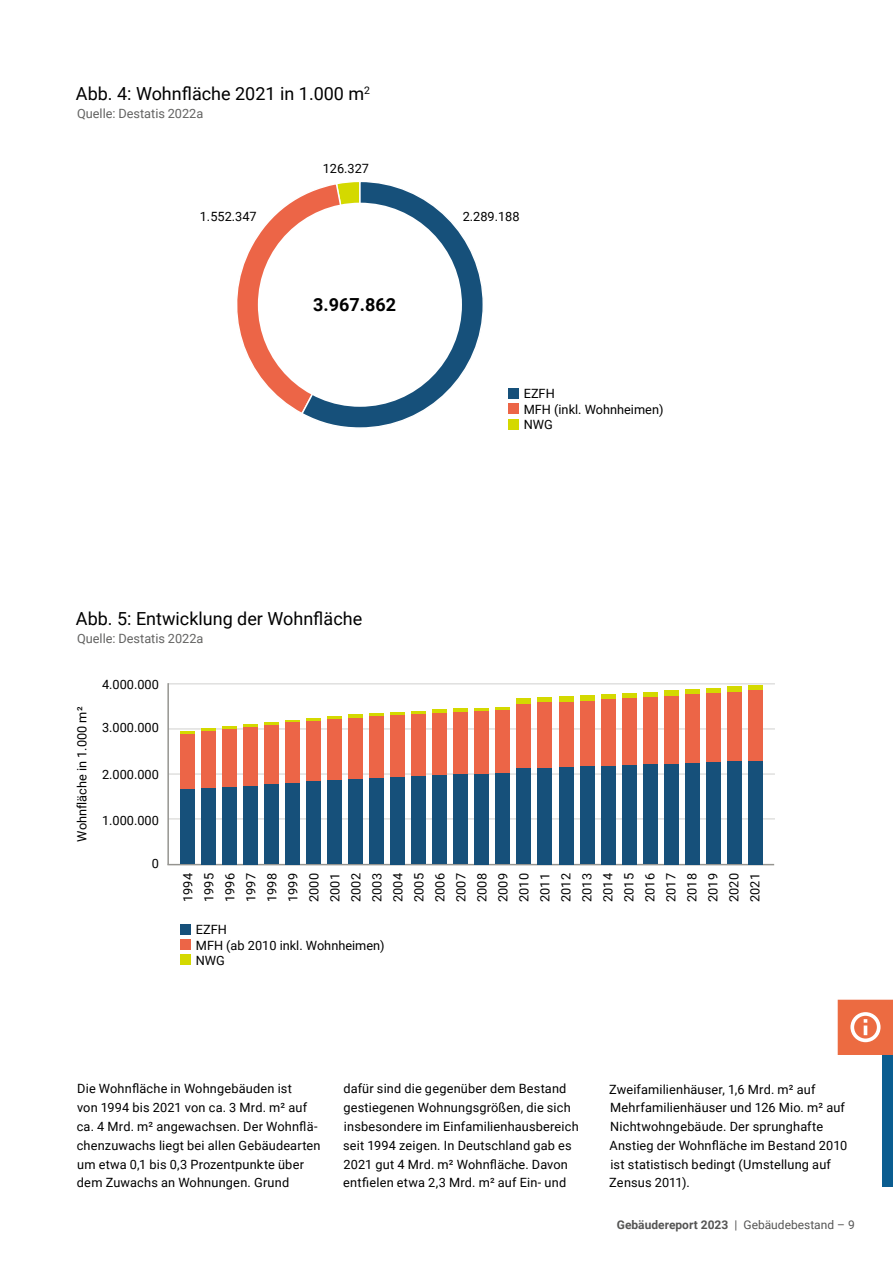
<style>
.page{position:relative;width:893px;height:1263px;background:#fff}
.page>*{position:absolute;margin:0;border:0;box-sizing:border-box;transform-origin:0 0}
.t1{font:18px "Roboto";color:#000}
.t2{font:700 18px "Roboto";color:#000}
.t3{font:12.75px/21px "Roboto";letter-spacing:.01em;color:#000}
.t4{font:12.75px "Roboto";color:#636362}
.t5{font:700 12px "Roboto";color:#565655}
.s1{font-weight:400}
</style>
<div class="page">
<svg style="left:237px;top:197px;width:63px;height:215px"></svg>
<svg style="left:300px;top:182px;width:183px;height:246px"></svg>
<div style="left:258px;top:203px;width:204px;height:204px;background:#fff;border-radius:50%"></div>
<div style="left:508px;top:388px;width:11px;height:10px;background:#16507a"></div>
<div style="left:508px;top:419px;width:11px;height:10px;background:#d4d900"></div>
<div style="left:508px;top:404px;width:11px;height:10px;background:#ec6547"></div>
<hr style="left:168px;top:819px;width:607px;height:1px;background:#d1d1cf">
<hr style="left:168px;top:774px;width:607px;height:1px;background:#d1d1cf">
<hr style="left:168px;top:729px;width:607px;height:1px;background:#d1d1cf">
<hr style="left:168px;top:684px;width:607px;height:1px;background:#d1d1cf">
<hr style="left:167px;top:683px;width:2px;height:182px;background:#959490">
<hr style="left:167px;top:864px;width:607px;height:1px;background:#959490">
<div style="left:180px;top:924px;width:11px;height:10px;background:#16507a"></div>
<div style="left:180px;top:939px;width:11px;height:11px;background:#ec6547"></div>
<div style="left:180px;top:955px;width:11px;height:10px;background:#d4d900"></div>
<hr style="left:180px;top:731px;width:15px;height:3px;background:#d4d900">
<div style="left:180px;top:734px;width:15px;height:55px;background:#ec6547"></div>
<div style="left:180px;top:789px;width:15px;height:75px;background:#16507a"></div>
<svg style="left:201px;top:729px;width:15px;height:2px"></svg>
<div style="left:201px;top:731px;width:15px;height:57px;background:#ec6547"></div>
<div style="left:201px;top:788px;width:15px;height:76px;background:#16507a"></div>
<hr style="left:222px;top:726px;width:15px;height:3px;background:#d4d900">
<div style="left:222px;top:729px;width:15px;height:58px;background:#ec6547"></div>
<div style="left:222px;top:787px;width:15px;height:77px;background:#16507a"></div>
<hr style="left:243px;top:724px;width:15px;height:3px;background:#d4d900">
<div style="left:243px;top:727px;width:15px;height:59px;background:#ec6547"></div>
<div style="left:243px;top:786px;width:15px;height:78px;background:#16507a"></div>
<hr style="left:264px;top:722px;width:15px;height:3px;background:#d4d900">
<div style="left:264px;top:725px;width:15px;height:59px;background:#ec6547"></div>
<div style="left:264px;top:784px;width:15px;height:80px;background:#16507a"></div>
<hr style="left:285px;top:720px;width:15px;height:3px;background:#d4d900">
<div style="left:285px;top:723px;width:15px;height:60px;background:#ec6547"></div>
<div style="left:285px;top:783px;width:15px;height:81px;background:#16507a"></div>
<hr style="left:307px;top:718px;width:14px;height:3px;background:#d4d900">
<div style="left:307px;top:721px;width:14px;height:61px;background:#ec6547"></div>
<div style="left:307px;top:782px;width:14px;height:82px;background:#16507a"></div>
<hr style="left:328px;top:716px;width:14px;height:3px;background:#d4d900">
<div style="left:328px;top:719px;width:14px;height:61px;background:#ec6547"></div>
<div style="left:328px;top:780px;width:14px;height:84px;background:#16507a"></div>
<hr style="left:349px;top:715px;width:14px;height:3px;background:#d4d900">
<div style="left:349px;top:718px;width:14px;height:61px;background:#ec6547"></div>
<div style="left:349px;top:779px;width:14px;height:85px;background:#16507a"></div>
<svg style="left:370px;top:713px;width:14px;height:4px"></svg>
<div style="left:370px;top:717px;width:14px;height:61px;background:#ec6547"></div>
<div style="left:370px;top:778px;width:14px;height:86px;background:#16507a"></div>
<hr style="left:391px;top:712px;width:14px;height:3px;background:#d4d900">
<div style="left:391px;top:715px;width:14px;height:62px;background:#ec6547"></div>
<div style="left:391px;top:777px;width:14px;height:87px;background:#16507a"></div>
<hr style="left:412px;top:711px;width:14px;height:3px;background:#d4d900">
<div style="left:412px;top:714px;width:14px;height:62px;background:#ec6547"></div>
<div style="left:412px;top:776px;width:14px;height:88px;background:#16507a"></div>
<hr style="left:433px;top:710px;width:14px;height:3px;background:#d4d900">
<div style="left:433px;top:713px;width:14px;height:62px;background:#ec6547"></div>
<div style="left:433px;top:775px;width:14px;height:89px;background:#16507a"></div>
<hr style="left:454px;top:709px;width:14px;height:3px;background:#d4d900">
<div style="left:454px;top:712px;width:14px;height:62px;background:#ec6547"></div>
<div style="left:454px;top:774px;width:14px;height:90px;background:#16507a"></div>
<hr style="left:475px;top:708px;width:14px;height:3px;background:#d4d900">
<div style="left:475px;top:711px;width:14px;height:63px;background:#ec6547"></div>
<div style="left:475px;top:774px;width:14px;height:90px;background:#16507a"></div>
<hr style="left:496px;top:707px;width:14px;height:3px;background:#d4d900">
<div style="left:496px;top:710px;width:14px;height:63px;background:#ec6547"></div>
<div style="left:496px;top:773px;width:14px;height:91px;background:#16507a"></div>
<div style="left:517px;top:698px;width:14px;height:6px;background:#d4d900"></div>
<div style="left:517px;top:704px;width:14px;height:64px;background:#ec6547"></div>
<div style="left:517px;top:768px;width:14px;height:96px;background:#16507a"></div>
<div style="left:538px;top:697px;width:14px;height:6px;background:#d4d900"></div>
<div style="left:538px;top:703px;width:14px;height:65px;background:#ec6547"></div>
<div style="left:538px;top:768px;width:14px;height:96px;background:#16507a"></div>
<div style="left:559px;top:696px;width:14px;height:6px;background:#d4d900"></div>
<div style="left:559px;top:702px;width:14px;height:65px;background:#ec6547"></div>
<div style="left:559px;top:767px;width:14px;height:97px;background:#16507a"></div>
<div style="left:580px;top:695px;width:14px;height:6px;background:#d4d900"></div>
<div style="left:580px;top:701px;width:14px;height:65px;background:#ec6547"></div>
<div style="left:580px;top:766px;width:14px;height:98px;background:#16507a"></div>
<div style="left:601px;top:694px;width:14px;height:6px;background:#d4d900"></div>
<div style="left:601px;top:700px;width:14px;height:66px;background:#ec6547"></div>
<div style="left:601px;top:766px;width:14px;height:98px;background:#16507a"></div>
<div style="left:622px;top:693px;width:14px;height:6px;background:#d4d900"></div>
<div style="left:622px;top:699px;width:14px;height:66px;background:#ec6547"></div>
<div style="left:622px;top:765px;width:14px;height:99px;background:#16507a"></div>
<div style="left:643px;top:692px;width:14px;height:5px;background:#d4d900"></div>
<div style="left:643px;top:697px;width:14px;height:67px;background:#ec6547"></div>
<div style="left:643px;top:764px;width:14px;height:100px;background:#16507a"></div>
<div style="left:664px;top:690px;width:14px;height:6px;background:#d4d900"></div>
<div style="left:664px;top:696px;width:14px;height:68px;background:#ec6547"></div>
<div style="left:664px;top:764px;width:14px;height:100px;background:#16507a"></div>
<div style="left:685px;top:689px;width:14px;height:6px;background:#d4d900"></div>
<div style="left:685px;top:695px;width:14px;height:68px;background:#ec6547"></div>
<div style="left:685px;top:763px;width:14px;height:101px;background:#16507a"></div>
<div style="left:706px;top:688px;width:14px;height:5px;background:#d4d900"></div>
<div style="left:706px;top:693px;width:14px;height:69px;background:#ec6547"></div>
<div style="left:706px;top:762px;width:14px;height:102px;background:#16507a"></div>
<div style="left:727px;top:686px;width:14px;height:6px;background:#d4d900"></div>
<div style="left:727px;top:692px;width:14px;height:70px;background:#ec6547"></div>
<div style="left:727px;top:762px;width:14px;height:102px;background:#16507a"></div>
<div style="left:748px;top:685px;width:14px;height:6px;background:#d4d900"></div>
<div style="left:748px;top:691px;width:14px;height:70px;background:#ec6547"></div>
<div style="left:748px;top:761px;width:14px;height:103px;background:#16507a"></div>
<div style="left:883px;top:1000px;width:10px;height:186px;background:#0b5d90"></div>
<svg style="left:838px;top:1000px;width:55px;height:55px;background:#ee7c57"></svg>
<h1 class="t1" style="left:76px;top:81px;width:296px">Abb. 4: Wohnfläche 2021 in 1.000 m<sup>2</sup></h1>
<p class="t4" style="left:77px;top:105px;width:128px">Quelle: Destatis 2022a</p>
<p class="t3" style="left:323px;top:157px;width:48px">126.327</p>
<p class="t3" style="left:200px;top:206px;width:58px">1.552.347</p>
<p class="t3" style="left:463px;top:206px;width:58px">2.289.188</p>
<h1 class="t2" style="left:313px;top:292px;width:84px">3.967.862</h1>
<h1 class="t1" style="left:76px;top:606px;width:288px">Abb. 5: Entwicklung der Wohnfläche</h1>
<p class="t4" style="left:77px;top:630px;width:128px">Quelle: Destatis 2022a</p>
<p class="t3" style="left:71px;top:841px;width:136px;rotate:-90deg">Wohnfläche in 1.000 m²</p>
<p class="t3" style="left:102px;top:674px;width:58px">4.000.000</p>
<p class="t3" style="left:102px;top:716px;width:58px">3.000.000</p>
<p class="t3" style="left:102px;top:763px;width:58px">2.000.000</p>
<p class="t3" style="left:102px;top:809px;width:58px">1.000.000</p>
<p class="t3" style="left:152px;top:853px;width:9px">0</p>
<p class="t3" style="left:524px;top:386px;width:141px;line-height:15.3px">EZFH<br>MFH (inkl. Wohnheimen)<br>NWG</p>
<p class="t3" style="left:177px;top:902px;width:30px;text-align:justify;rotate:-90deg">1994<br>1995<br>1996<br>1997<br>1998<br>1999<br>2000<br>2001<br>2002<br>2003<br>2004<br>2005<br>2006<br>2007<br>2008<br>2009<br>2010<br>2011<br>2012<br>2013<br>2014<br>2015<br>2016<br>2017<br>2018<br>2019<br>2020<br>2021</p>
<p class="t3" style="left:196px;top:922px;width:190px;line-height:15.3px">EZFH<br>MFH (ab 2010 inkl. Wohnheimen)<br>NWG</p>
<p class="t3" style="left:77px;top:1079px;width:245px;line-height:18.8px">Die Wohnfläche in Wohngebäuden ist<br>von 1994 bis 2021 von ca. 3 Mrd. m² auf ca. 4 Mrd. m² angewachsen. Der Wohnflä&shy;chenzuwachs liegt bei allen Gebäudearten um etwa 0,1 bis 0,3 Prozentpunkte über dem Zuwachs an Wohnungen. Grund</p>
<p class="t3" style="left:343px;top:1079px;width:237px;line-height:18.8px">dafür sind die gegenüber dem Bestand gestiegenen Wohnungsgrößen, die sich insbesondere im Einfamilienhausbereich seit 1994 zeigen. In Deutschland gab es 2021 gut 4 Mrd. m² Wohnfläche. Davon entfielen etwa 2,3 Mrd. m² auf Ein- und</p>
<p class="t3" style="left:609px;top:1079px;width:239px;line-height:18.8px">Zweifamilienhäuser, 1,6 Mrd. m² auf Mehrfamilienhäuser und 126 Mio. m² auf Nichtwohngebäude. Der sprunghafte Anstieg der Wohnfläche im Bestand 2010 ist statistisch bedingt (Umstellung auf Zensus 2011).</p>
<p class="t5" style="left:617px;top:1216px;width:239px">Gebäudereport 2023 <span class="s1">| Gebäudebestand – 9</span></p>
</div>
